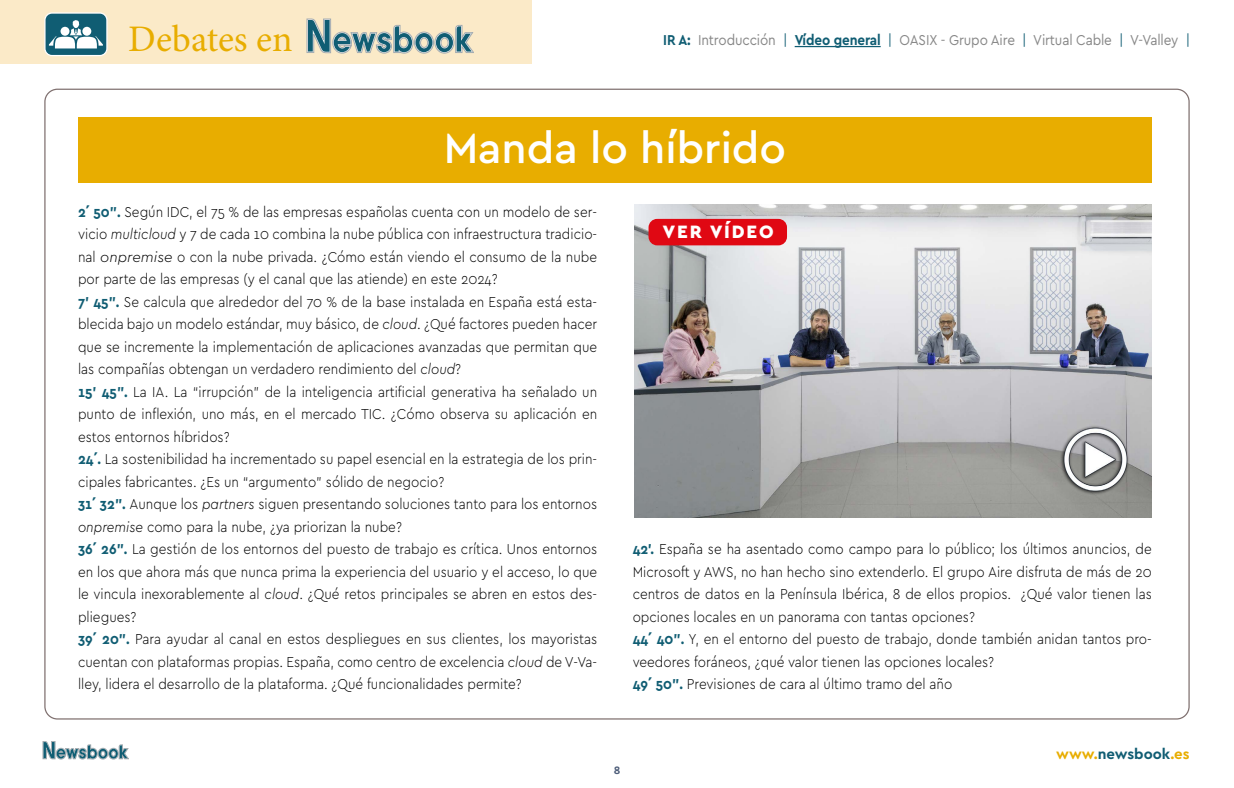
<style>
.page{position:relative;width:1234px;height:788px;background:#fff}
.page>*{position:absolute;margin:0;border:0;box-sizing:border-box;transform-origin:0 0}
.t1{font:500 43.75px "Cera Pro";color:#fff}
.t2{font:37.5px "Minion Pro";color:#e8ad00}
.t3{font:900 18.75px "Cera Pro";letter-spacing:.1em;color:#fff}
.t4{font:300 15px/22.5px "Cera Pro";color:#000;scale:.9 1}
.t5{font:15px "Cera Pro";letter-spacing:-.01em;color:#878787;scale:.9 1}
.t6{font:700 15px "Cera Pro";color:#105d73}
.t7{font:700 11.25px "Cera Pro";color:#4d5d79}
.s1{font-weight:700;color:#105d73}
.s2{color:#105d73}
.s3{font-style:italic}
.s4{color:#e8ad00}
</style>
<div class="page">
<div style="left:0;top:0;width:531px;height:64px;background:#fbeac8"></div>
<svg style="left:307px;top:19px;width:167px;height:34px"></svg>
<svg style="left:43px;top:741px;width:85px;height:18px"></svg>
<div style="left:45px;top:13px;width:62px;height:43px;background:#105d73;border-radius:7px"></div>
<svg style="left:49px;top:20px;width:54px;height:28px"></svg>
<div style="left:44px;top:12px;width:64px;height:44px;border:1px solid #fff;border-radius:7px"></div>
<hr style="left:795px;top:46px;width:86px;height:1px;background:#105d73">
<div style="left:78px;top:118px;width:1074px;height:65px;background:#e8ad00"></div>
<img style="left:635px;top:204px;width:517px;height:313px">
<div style="left:648px;top:219px;width:139px;height:26px;background:#e00813;border-radius:9px"></div>
<img style="left:1050px;top:415px;width:90px;height:90px">
<h2 class="t2" style="left:128px;top:14px;width:166px">Debates en</h2>
<p class="t5" style="left:663px;top:30px;width:587px"><span class="s1">IR A:</span> Introducción <span class="s2">|</span> <span class="s1">Vídeo general</span> <span class="s2">|</span> OASIX - Grupo Aire <span class="s2">|</span> Virtual Cable <span class="s2">|</span> V-Valley <span class="s2">|</span></p>
<h1 class="t1" style="left:444px;top:119px;width:344px">Manda lo híbrido</h1>
<p class="t4" style="left:78px;top:200px;width:578px"><span class="s1">2´ 50”.</span> Según IDC, el 75 % de las empresas españolas cuenta con un modelo de ser&shy;vicio <span class="s3">multicloud</span> y 7 de cada 10 combina la nube pública con infraestructura tradicio&shy;nal <span class="s3">onpremise</span> o con la nube privada. ¿Cómo están viendo el consumo de la nube por parte de las empresas (y el canal que las atiende) en este 2024?<br><span class="s1">7’ 45”.</span> Se calcula que alrededor del 70 % de la base instalada en España está esta&shy;blecida bajo un modelo estándar, muy básico, de <span class="s3">cloud</span>. ¿Qué factores pueden hacer que se incremente la implementación de aplicaciones avanzadas que permitan que las compañías obtengan un verdadero rendimiento del <span class="s3">cloud</span>?<br><span class="s1">15’ 45”.</span> La IA. La “irrupción” de la inteligencia artificial generativa ha señalado un punto de inflexión, uno más, en el mercado TIC. ¿Cómo observa su aplicación en estos entornos híbridos?<br><span class="s1">24´.</span> La sostenibilidad ha incrementado su papel esencial en la estrategia de los prin&shy;cipales fabricantes. ¿Es un “argumento” sólido de negocio?<br><span class="s1">31´ 32”.</span> Aunque los <span class="s3">partners</span> siguen presentando soluciones tanto para los entornos <span class="s3">onpremise</span> como para la nube, ¿ya priorizan la nube?<br><span class="s1">36´ 26”.</span> La gestión de los entornos del puesto de trabajo es crítica. Unos entornos en los que ahora más que nunca prima la experiencia del usuario y el acceso, lo que le vincula inexorablemente al <span class="s3">cloud</span>. ¿Qué retos principales se abren en estos des&shy;pliegues?<br><span class="s1">39´ 20”.</span> Para ayudar al canal en estos despliegues en sus clientes, los mayoristas cuentan con plataformas propias. España, como centro de excelencia <span class="s3">cloud</span> de V-Va&shy;lley, lidera el desarrollo de la plataforma. ¿Qué funcionalidades permite?</p>
<p class="t3" style="left:663px;top:220px;width:112px">VER VÍDEO</p>
<p class="t4" style="left:633px;top:537px;width:578px"><span class="s1">42’.</span> España se ha asentado como campo para lo público; los últimos anuncios, de Microsoft y AWS, no han hecho sino extenderlo. El grupo Aire disfruta de más de 20 centros de datos en la Península Ibérica, 8 de ellos propios. ¿Qué valor tienen las opciones locales en un panorama con tantas opciones?<br><span class="s1">44´ 40”.</span> Y, en el entorno del puesto de trabajo, donde también anidan tantos pro&shy;veedores foráneos, ¿qué valor tienen las opciones locales?<br><span class="s1">49´ 50”.</span> Previsiones de cara al último tramo del año</p>
<p class="t7" style="left:614px;top:762px;width:8px">8</p>
<p class="t6" style="left:1056px;top:743px;width:135px"><span class="s4">www.</span>newsbook<span class="s4">.es</span></p>
</div>
